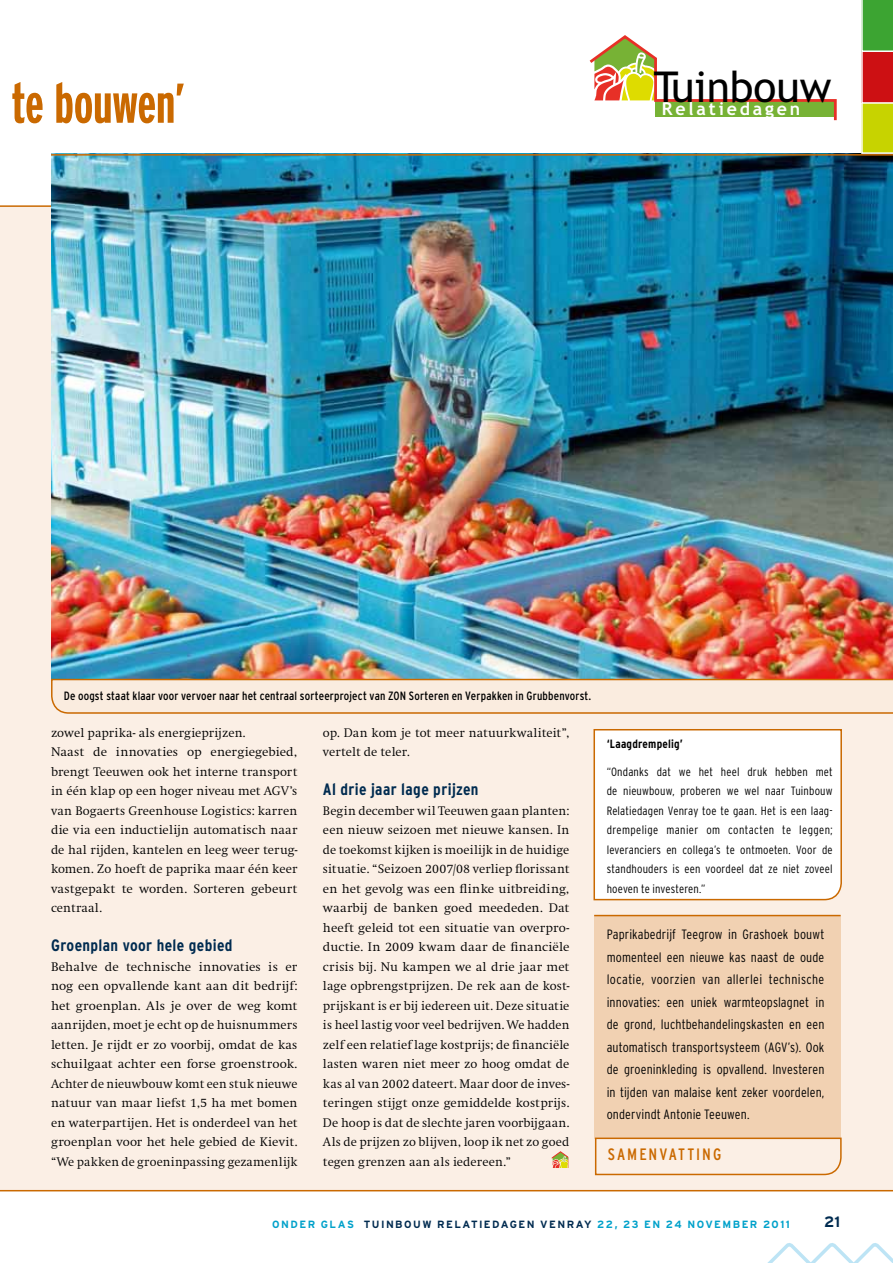
<style>
.page{position:relative;width:893px;height:1263px;background:#fff}
.page>*{position:absolute;margin:0;border:0;box-sizing:border-box;transform-origin:0 0}
.t1{font:700 extra-condensed 55.95px "Interstate";letter-spacing:-.005em;color:#ca6900}
.t2{font:42.6px "Trebuchet MS";color:#000}
.t3{font:700 17.7px "Trebuchet MS";letter-spacing:.16em;color:#fff}
.t4{font:700 condensed 16.5px "Interstate";letter-spacing:.02em;color:#002b50}
.t5{font:condensed 16.5px "Interstate";letter-spacing:.12em;color:#ca6900}
.t6{font:700 15px "Interstate";color:#002b50}
.t7{font:300 condensed 13.5px/22.5px "Interstate";letter-spacing:.005em;color:#000;text-align:justify}
.t8{font:300 12.9px/19.5px "Swift";letter-spacing:.01em;color:#000}
.t9{font:300 condensed 12px/19.5px "Interstate";letter-spacing:.01em;color:#000;text-align:justify}
.t10{font:condensed 12px "Interstate";letter-spacing:.015em;color:#000}
.t11{font:700 condensed 12px "Interstate";letter-spacing:.015em;color:#000}
.t12{font:700 10.5px "Interstate";letter-spacing:.135em;color:#00a1ca}
.s1{color:#002b50}
</style>
<div class="page">
<div style="left:0;top:206px;width:893px;height:986px;background:#fbefe5"></div>
<hr style="left:0;top:205px;width:893px;height:2px;background:#ca6900">
<div style="left:0;top:1191px;width:893px;height:72px;background:#fff"></div>
<hr style="left:0;top:1190px;width:893px;height:1px;background:#ca6900">
<div style="left:594px;top:915px;width:247px;height:224px;background:#f1d1b2"></div>
<svg style="left:551px;top:1151px;width:17px;height:17px"></svg>
<svg style="left:594px;top:1137px;width:248px;height:39px"></svg>
<img style="left:51px;top:156px;width:842px;height:522px">
<svg style="left:51px;top:678px;width:842px;height:36px"></svg>
<hr style="left:594px;top:915px;width:247px;height:1px;background:#ca6900">
<svg style="left:590px;top:35px;width:247px;height:85px"></svg>
<div style="left:593px;top:729px;width:249px;height:172px;background:#fff"></div>
<hr style="left:51px;top:154px;width:842px;height:2px;background:#ca6900">
<svg style="left:861px;top:0;width:32px;height:154px;background:#a18a28"></svg>
<svg style="left:767px;top:1243px;width:126px;height:20px"></svg>
<h1 class="t1" style="left:12px;top:72px;width:176px">te bouwen’</h1>
<h2 class="t2" style="left:654px;top:62px;width:179px">Tuinbouw</h2>
<h3 class="t3" style="left:662px;top:97px;width:140px">Relatiedagen</h3>
<p class="t10" style="left:64px;top:689px;width:529px">De oogst staat klaar voor vervoer naar het centraal sorteerproject van ZON Sorteren en Verpakken in Grubbenvorst.</p>
<p class="t8" style="left:51px;top:723px;width:248px">zowel paprika- als energieprijzen.<br>Naast de innovaties op energiegebied, brengt Teeuwen ook het interne transport in één klap op een hoger niveau met AGV’s van Bogaerts Greenhouse Logistics: karren die via een inductielijn automatisch naar de hal rijden, kantelen en leeg weer terug&shy;komen. Zo hoeft de paprika maar één keer vastgepakt te worden. Sorteren gebeurt centraal.</p>
<p class="t4" style="left:51px;top:936px;width:183px">Groenplan voor hele gebied</p>
<p class="t8" style="left:51px;top:957px;width:248px;text-align:justify">Behalve de technische innovaties is er nog een opvallende kant aan dit bedrijf: het groenplan. Als je over de weg komt aanrijden, moet je echt op de huisnummers letten. Je rijdt er zo voorbij, omdat de kas schuilgaat achter een forse groenstrook.<br>Achter de nieuwbouw komt een stuk nieuwe natuur van maar liefst 1,5 ha met bomen en waterpartijen. Het is onderdeel van het groenplan voor het hele gebied de Kievit. “We pakken de groeninpassing gezamenlijk</p>
<p class="t8" style="left:323px;top:723px;width:248px">op. Dan kom je tot meer natuurkwaliteit”, vertelt de teler.</p>
<p class="t4" style="left:323px;top:780px;width:157px">Al drie jaar lage prijzen</p>
<p class="t8" style="left:323px;top:801px;width:248px;text-align:justify">Begin december wil Teeuwen gaan planten: een nieuw seizoen met nieuwe kansen. In de toekomst kijken is moeilijk in de huidige situatie. “Seizoen 2007/08 verliep florissant en het gevolg was een flinke uitbreiding, waarbij de banken goed meededen. Dat heeft geleid tot een situatie van overpro&shy;ductie. In 2009 kwam daar de financiële crisis bij. Nu kampen we al drie jaar met lage opbrengstprijzen. De rek aan de kost&shy;prijskant is er bij iedereen uit. Deze situatie is heel lastig voor veel bedrijven. We hadden zelf een relatief lage kostprijs; de financiële lasten waren niet meer zo hoog omdat de kas al van 2002 dateert. Maar door de inves&shy;teringen stijgt onze gemiddelde kostprijs.<br>De hoop is dat de slechte jaren voorbijgaan.<br>Als de prijzen zo blijven, loop ik net zo goed tegen grenzen aan als iedereen.”</p>
<p class="t11" style="left:607px;top:737px;width:78px">‘Laagdrempelig’</p>
<p class="t9" style="left:607px;top:761px;width:227px">“Ondanks dat we het heel druk hebben met de nieuwbouw, proberen we wel naar Tuinbouw Relatiedagen Venray toe te gaan. Het is een laag&shy;drempelige manier om contacten te leggen; leveranciers en collega’s te ontmoeten. Voor de standhouders is een voordeel dat ze niet zoveel hoeven te investeren.”</p>
<p class="t7" style="left:607px;top:923px;width:219px">Paprikabedrijf Teegrow in Grashoek bouwt momenteel een nieuwe kas naast de oude locatie, voorzien van allerlei technische innovaties: een uniek warmteopslagnet in de grond, luchtbehandelingskasten en een automatisch transportsysteem (AGV’s). Ook de groeninkleding is opvallend. Investeren in tijden van malaise kent zeker voordelen, ondervindt Antonie Teeuwen.</p>
<p class="t5" style="left:608px;top:1145px;width:115px">SAMENVATTING</p>
<p class="t12" style="left:272px;top:1218px;width:519px">ONDER GLAS <span class="s1">TUINBOUW RELATIEDAGEN VENRAY</span> 22, 23 EN 24 NOVEMBER 2011</p>
<p class="t6" style="left:824px;top:1213px;width:17px">21</p>
</div>
